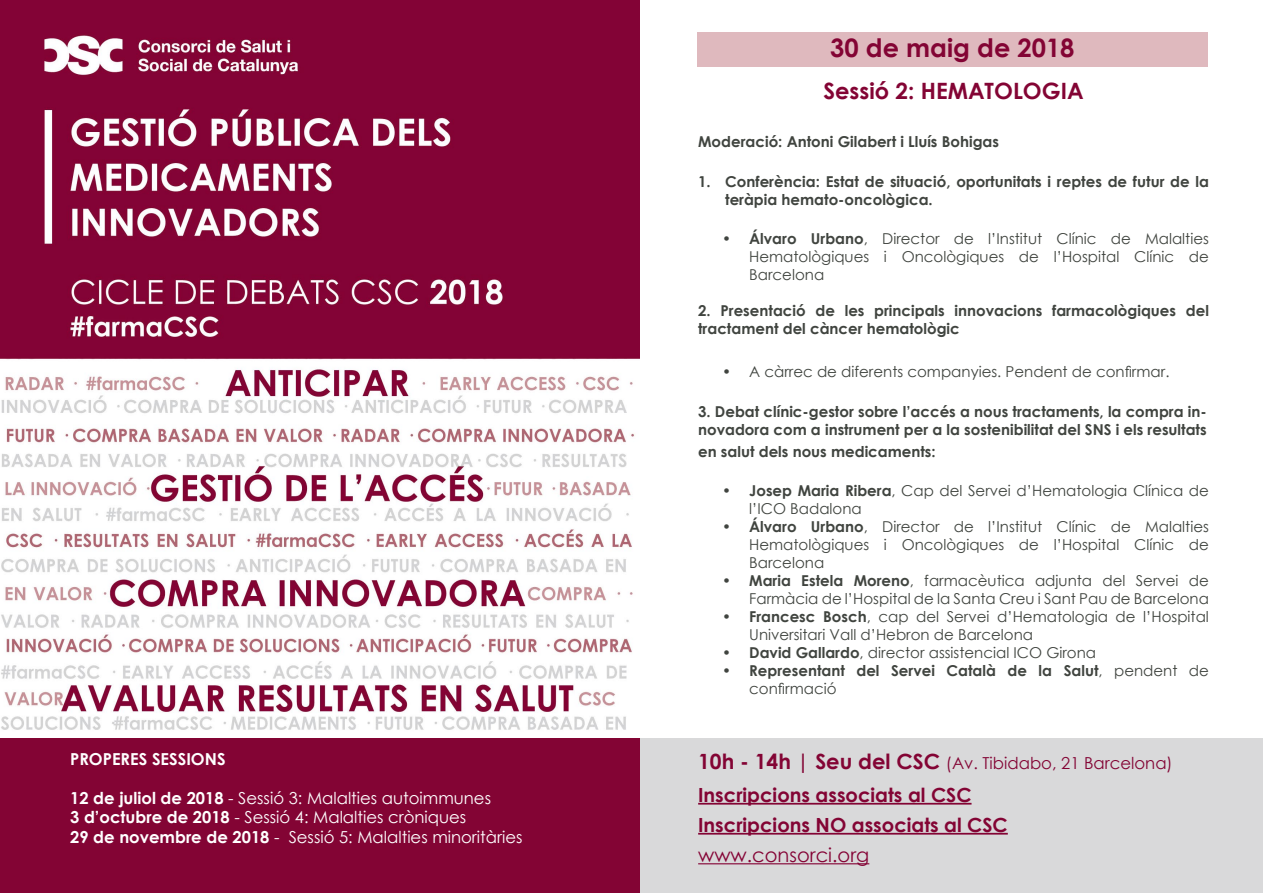
<style>
.page{position:relative;width:1263px;height:893px;background:#fff}
.page>*{position:absolute;margin:0;border:0;box-sizing:border-box;transform-origin:0 0}
.t1{font:700 25.5px "Century Gothic";color:#830434}
.t2{font:700 22.5px "Century Gothic";color:#830434}
.t3{font:700 19.5px/30px "Century Gothic";color:#830434}
.t4{font:19.5px "Century Gothic";color:#840335}
.t5{font:16.5px/19.5px "Century Gothic";color:#fff}
.t6{font:16.5px "Century Gothic";color:#830434}
.t7{font:700 16.5px "Century Gothic";color:#fff}
.t8{font:15px/18px "Century Gothic";color:#40443f;text-align:justify}
.t9{font:700 15px/18px "Century Gothic";color:#40443f}
.s1{font-weight:700}
.s2{font-weight:400}
.s3{font-weight:700;font-size:21px}
</style>
<div class="page">
<img style="left:0;top:0;width:640px;height:730px">
<div style="left:697px;top:32px;width:511px;height:34px;background:#dfb9be"></div>
<div style="left:0;top:738px;width:640px;height:155px;background:#830434"></div>
<div style="left:640px;top:738px;width:623px;height:155px;background:#d9d9da"></div>
<hr style="left:698px;top:803px;width:273px;height:2px;background:#830434">
<hr style="left:698px;top:833px;width:310px;height:2px;background:#830434">
<hr style="left:698px;top:863px;width:171px;height:1px;background:#840335">
<p class="t7" style="left:70px;top:746px;width:157px">PROPERES SESSIONS</p>
<p class="t5" style="left:70px;top:788px;width:454px"><span class="s1">12 de juliol de 2018</span> - Sessió 3: Malalties autoimmunes<br><span class="s1">3 d’octubre de 2018</span> - Sessió 4: Malalties cròniques<br><span class="s1">29 de novembre de 2018</span> - Sessió 5: Malalties minoritàries</p>
<h1 class="t1" style="left:830px;top:29px;width:246px">30 de maig de 2018</h1>
<h2 class="t2" style="left:823px;top:74px;width:262px">Sessió 2: HEMATOLOGIA</h2>
<p class="t9" style="left:698px;top:132px;width:302px">Moderació: Antoni Gilabert i Lluís Bohigas</p>
<p class="t9" style="left:725px;top:172px;width:485px;text-indent:-27px">1. Conferència: Estat de situació, oportunitats i reptes de futur de la teràpia hemato-oncològica.</p>
<p class="t8" style="left:749px;top:230px;width:461px;text-indent:-27px"><span class="s1">• Álvaro Urbano</span>, Director de l’Institut Clínic de Malalties Hematològiques i Oncològiques de l’Hospital Clínic de Barcelona</p>
<p class="t9" style="left:698px;top:301px;width:512px">2. Presentació de les principals innovacions farmacològiques del tractament del càncer hematològic</p>
<p class="t8" style="left:722px;top:363px;width:449px">• A càrrec de diferents companyies. Pendent de confirmar.</p>
<p class="t9" style="left:698px;top:402px;width:510px">3. Debat clínic-gestor sobre l’accés a nous tractaments, la compra in&shy;novadora com a instrument per a la sostenibilitat del SNS i els resultats</p>
<p class="t9" style="left:698px;top:442px;width:239px">en salut dels nous medicaments:</p>
<p class="t8" style="left:749px;top:482px;width:461px;text-indent:-27px"><span class="s1">• Josep Maria Ribera</span>, Cap del Servei d’Hematologia Clínica de l’ICO Badalona</p>
<p class="t8" style="left:749px;top:518px;width:461px;text-indent:-27px"><span class="s1">• Álvaro Urbano</span>, Director de l’Institut Clínic de Malalties Hematològiques i Oncològiques de l’Hospital Clínic de Barcelona</p>
<p class="t8" style="left:722px;top:572px;width:488px;text-align:right"><span class="s1">• Maria Estela Moreno</span>, farmacèutica adjunta del Servei de<br>Farmàcia de l’Hospital de la Santa Creu i Sant Pau de Barcelona</p>
<p class="t8" style="left:749px;top:608px;width:461px;text-indent:-27px"><span class="s1">• Francesc Bosch</span>, cap del Servei d’Hematologia de l’Hospital<br>Universitari Vall d’Hebron de Barcelona</p>
<p class="t8" style="left:722px;top:644px;width:375px"><span class="s1">• David Gallardo</span>, director assistencial ICO Girona</p>
<p class="t9" style="left:749px;top:661px;width:461px;text-indent:-27px">• Representant del Servei Català de la Salut<span class="s2">, pendent de confirmació</span></p>
<p class="t6" style="left:698px;top:751px;width:476px"><span class="s3">10h - 14h | Seu del CSC</span> (Av. Tibidabo, 21 Barcelona)</p>
<h3 class="t3" style="left:698px;top:779px;width:311px">Inscripcions associats al CSC<br>Inscripcions NO associats al CSC</h3>
<h3 class="t4" style="left:698px;top:841px;width:173px">www.consorci.org</h3>
</div>
